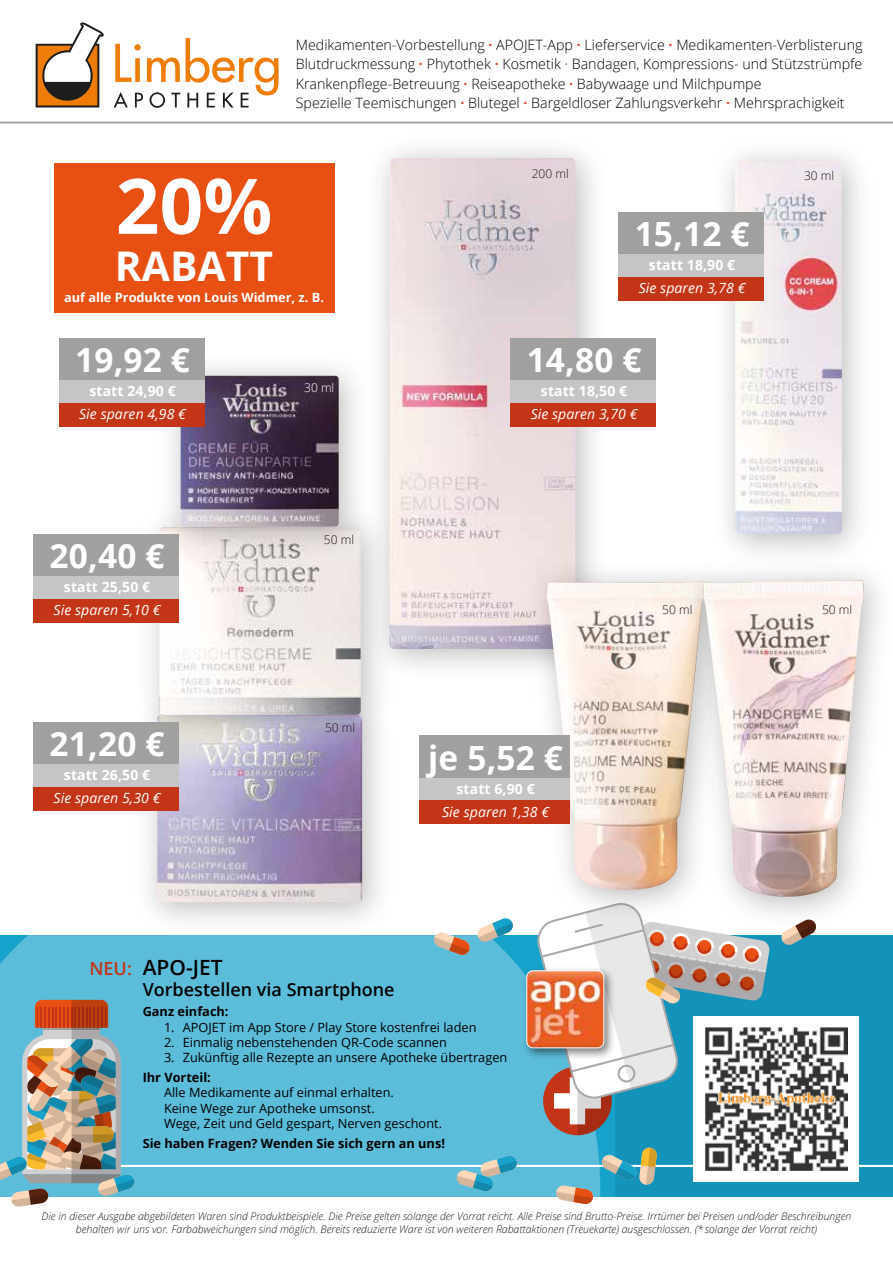
<style>
.page{position:relative;width:893px;height:1263px;background:#fff}
.page>*{position:absolute;margin:0;border:0;box-sizing:border-box;transform-origin:0 0}
.t1{font:700 76.65px "Open Sans";color:#fff}
.t2{font:700 40.8px "Open Sans";color:#fff}
.t3{font:700 33.45px "Open Sans";letter-spacing:.005em;color:#fff}
.t4{font:600 21px "Open Sans";color:#010101}
.t5{font:600 18px "Open Sans";color:#010101}
.t6{font:300 14.25px/19.5px "Open Sans";color:#010101}
.t7{font:italic 14.1px "Open Sans";letter-spacing:.005em;color:#fff}
.t8{font:700 14.1px "Open Sans";letter-spacing:.005em;color:#fff}
.t9{font:12.75px/15.3px "Open Sans";color:#010101}
.t10{font:700 12.75px "Open Sans";color:#010101}
.t11{font:700 12.75px "Open Sans";color:#fff}
.t12{font:300 12px "Open Sans";color:#1d1d1b}
.t13{font:300 12px "Open Sans";color:#fff}
.t14{font:italic 300 10.5px/12.6px "Open Sans";color:#1d1d1b;text-align:center}
.s1{font-weight:700;color:#e94b33}
.s2{font-size:18px;color:#c43517}
</style>
<div class="page">
<div style="left:615px;top:936px;width:278px;height:261px;background:#1493ba"></div>
<hr style="left:0;top:1165px;width:893px;height:2px;background:#fff">
<div style="left:0;top:935px;width:600px;height:270px;background:#5cbddb"></div>
<div style="left:694px;top:1016px;width:165px;height:165px;background:#fff"></div>
<img style="left:705px;top:1027px;width:143px;height:143px">
<svg style="left:555px;top:1185px;width:39px;height:19px"></svg>
<svg style="left:456px;top:1155px;width:62px;height:37px;background:#70b8ca"></svg>
<img style="left:519px;top:963px;width:15px;height:100px">
<img style="left:527px;top:971px;width:7px;height:77px">
<div style="left:526px;top:970px;width:78px;height:78px;border:1px solid #fff;border-radius:6px"></div>
<svg style="left:433px;top:921px;width:81px;height:35px"></svg>
<svg style="left:601px;top:1147px;width:56px;height:38px"></svg>
<svg style="left:0;top:1000px;width:135px;height:207px;background:#93a5a2"></svg>
<svg style="left:36px;top:22px;width:68px;height:85px"></svg>
<svg style="left:115px;top:44px;width:26px;height:38px"></svg>
<svg style="left:147px;top:58px;width:33px;height:24px"></svg>
<svg style="left:114px;top:92px;width:14px;height:15px"></svg>
<svg style="left:135px;top:93px;width:8px;height:14px"></svg>
<svg style="left:149px;top:92px;width:16px;height:16px"></svg>
<svg style="left:171px;top:93px;width:9px;height:14px"></svg>
<svg style="left:186px;top:38px;width:93px;height:69px"></svg>
<hr style="left:0;top:122px;width:893px;height:2px;background:#a9a9aa">
<svg style="left:534px;top:953px;width:236px;height:182px"></svg>
<img style="left:338px;top:121px;width:302px;height:546px">
<img style="left:390px;top:158px;width:185px;height:491px">
<img style="left:679px;top:121px;width:214px;height:404px">
<img style="left:735px;top:161px;width:107px;height:364px">
<img style="left:101px;top:785px;width:326px;height:181px">
<img style="left:157px;top:785px;width:205px;height:117px">
<img style="left:149px;top:459px;width:281px;height:326px">
<img style="left:159px;top:591px;width:202px;height:124px">
<img style="left:498px;top:526px;width:149px;height:427px">
<img style="left:546px;top:582px;width:101px;height:308px">
<img style="left:647px;top:525px;width:246px;height:431px">
<img style="left:703px;top:580px;width:161px;height:317px">
<img style="left:126px;top:323px;width:278px;height:268px">
<img style="left:180px;top:376px;width:159px;height:151px">
<div style="left:54px;top:163px;width:280px;height:149px;background:#e84f13"></div>
<div style="left:618px;top:212px;width:146px;height:89px;background:#a0a09f"></div>
<div style="left:618px;top:254px;width:146px;height:23px;background:#c5c5c5"></div>
<div style="left:618px;top:277px;width:146px;height:24px;background:#c43517"></div>
<div style="left:510px;top:338px;width:146px;height:89px;background:#a0a09f"></div>
<div style="left:510px;top:380px;width:146px;height:23px;background:#c5c5c5"></div>
<div style="left:510px;top:403px;width:146px;height:24px;background:#c43517"></div>
<div style="left:419px;top:736px;width:151px;height:88px;background:#a0a09f"></div>
<div style="left:419px;top:778px;width:151px;height:22px;background:#c5c5c5"></div>
<div style="left:419px;top:800px;width:151px;height:24px;background:#c43517"></div>
<div style="left:33px;top:534px;width:146px;height:89px;background:#a0a09f"></div>
<div style="left:33px;top:577px;width:146px;height:22px;background:#c5c5c5"></div>
<div style="left:33px;top:599px;width:146px;height:24px;background:#c43517"></div>
<div style="left:33px;top:722px;width:146px;height:88px;background:#a0a09f"></div>
<div style="left:33px;top:764px;width:146px;height:23px;background:#c5c5c5"></div>
<div style="left:33px;top:787px;width:146px;height:23px;background:#c43517"></div>
<div style="left:59px;top:338px;width:145px;height:88px;background:#a0a09f"></div>
<div style="left:59px;top:380px;width:145px;height:23px;background:#c5c5c5"></div>
<div style="left:59px;top:403px;width:145px;height:23px;background:#c43517"></div>
<p class="t6" style="left:296px;top:34px;width:568px">Medikamenten-Vorbestellung <span class="s1">·</span> APOJET-App <span class="s1">·</span> Lieferservice <span class="s1">·</span> Medikamenten-Verblisterung Blutdruckmessung <span class="s1">·</span> Phytothek <span class="s1">·</span> Kosmetik · Bandagen, Kompressions- und Stützstrümpfe Krankenpflege-Betreuung <span class="s1">·</span> Reiseapotheke <span class="s1">·</span> Babywaage und Milchpumpe<br>Spezielle Teemischungen <span class="s1">·</span> Blutegel <span class="s1">·</span> Bargeldloser Zahlungsverkehr <span class="s1">·</span> Mehrsprachigkeit</p>
<h1 class="t1" style="left:116px;top:152px;width:158px">20%</h1>
<h2 class="t2" style="left:115px;top:237px;width:160px">RABATT</h2>
<p class="t11" style="left:64px;top:289px;width:261px">auf alle Produkte von Louis Widmer, z. B.</p>
<h3 class="t3" style="left:75px;top:336px;width:116px">19,92 €</h3>
<h3 class="t8" style="left:89px;top:381px;width:88px">statt 24,90 €</h3>
<h3 class="t7" style="left:79px;top:404px;width:108px">Sie sparen 4,98 €</h3>
<h3 class="t3" style="left:50px;top:533px;width:116px">20,40 €</h3>
<h3 class="t8" style="left:64px;top:577px;width:88px">statt 25,50 €</h3>
<h3 class="t7" style="left:54px;top:600px;width:108px">Sie sparen 5,10 €</h3>
<h3 class="t3" style="left:50px;top:720px;width:116px">21,20 €</h3>
<h3 class="t8" style="left:64px;top:765px;width:88px">statt 26,50 €</h3>
<h3 class="t7" style="left:54px;top:788px;width:108px">Sie sparen 5,30 €</h3>
<p class="t13" style="left:304px;top:379px;width:32px">30 ml</p>
<p class="t12" style="left:324px;top:531px;width:32px">50 ml</p>
<p class="t12" style="left:325px;top:719px;width:32px">50 ml</p>
<p class="t12" style="left:532px;top:166px;width:38px">200 ml</p>
<p class="t12" style="left:804px;top:167px;width:32px">30 ml</p>
<h3 class="t3" style="left:635px;top:210px;width:116px">15,12 €</h3>
<h3 class="t8" style="left:649px;top:255px;width:88px">statt 18,90 €</h3>
<h3 class="t7" style="left:639px;top:278px;width:108px">Sie sparen 3,78 €</h3>
<h3 class="t3" style="left:527px;top:336px;width:116px">14,80 €</h3>
<h3 class="t8" style="left:541px;top:381px;width:88px">statt 18,50 €</h3>
<h3 class="t7" style="left:531px;top:404px;width:108px">Sie sparen 3,70 €</h3>
<h3 class="t3" style="left:428px;top:734px;width:136px">je 5,52 €</h3>
<h3 class="t8" style="left:456px;top:779px;width:80px">statt 6,90 €</h3>
<h3 class="t7" style="left:442px;top:802px;width:108px">Sie sparen 1,38 €</h3>
<p class="t12" style="left:662px;top:601px;width:32px">50 ml</p>
<p class="t12" style="left:822px;top:601px;width:32px">50 ml</p>
<h3 class="t4" style="left:89px;top:953px;width:135px"><span class="s2">NEU:</span> APO-JET</h3>
<h3 class="t5" style="left:143px;top:977px;width:253px">Vorbestellen via Smartphone</h3>
<p class="t10" style="left:143px;top:1003px;width:87px">Ganz einfach:</p>
<p class="t9" style="left:164px;top:1019px;width:314px">1. APOJET im App Store / Play Store kostenfrei laden</p>
<p class="t9" style="left:164px;top:1034px;width:284px">2. Einmalig nebenstehenden QR-Code scannen</p>
<p class="t9" style="left:164px;top:1049px;width:345px">3. Zukünftig alle Rezepte an unsere Apotheke übertragen</p>
<p class="t10" style="left:143px;top:1068px;width:70px">Ihr Vorteil:</p>
<p class="t9" style="left:164px;top:1085px;width:280px">Alle Medikamente auf einmal erhalten.<br>Keine Wege zur Apotheke umsonst.<br>Wege, Zeit und Geld gespart, Nerven geschont.</p>
<p class="t10" style="left:143px;top:1134px;width:304px">Sie haben Fragen? Wenden Sie sich gern an uns!</p>
<p class="t14" style="left:42px;top:1209px;width:811px">Die in dieser Ausgabe abgebildeten Waren sind Produktbeispiele. Die Preise gelten solange der Vorrat reicht. Alle Preise sind Brutto-Preise. Irrtümer bei Preisen und/oder Beschreibungen behalten wir uns vor. Farbabweichungen sind möglich. Bereits reduzierte Ware ist von weiteren Rabattaktionen (Treuekarte) ausgeschlossen. (* solange der Vorrat reicht)</p>
</div>
